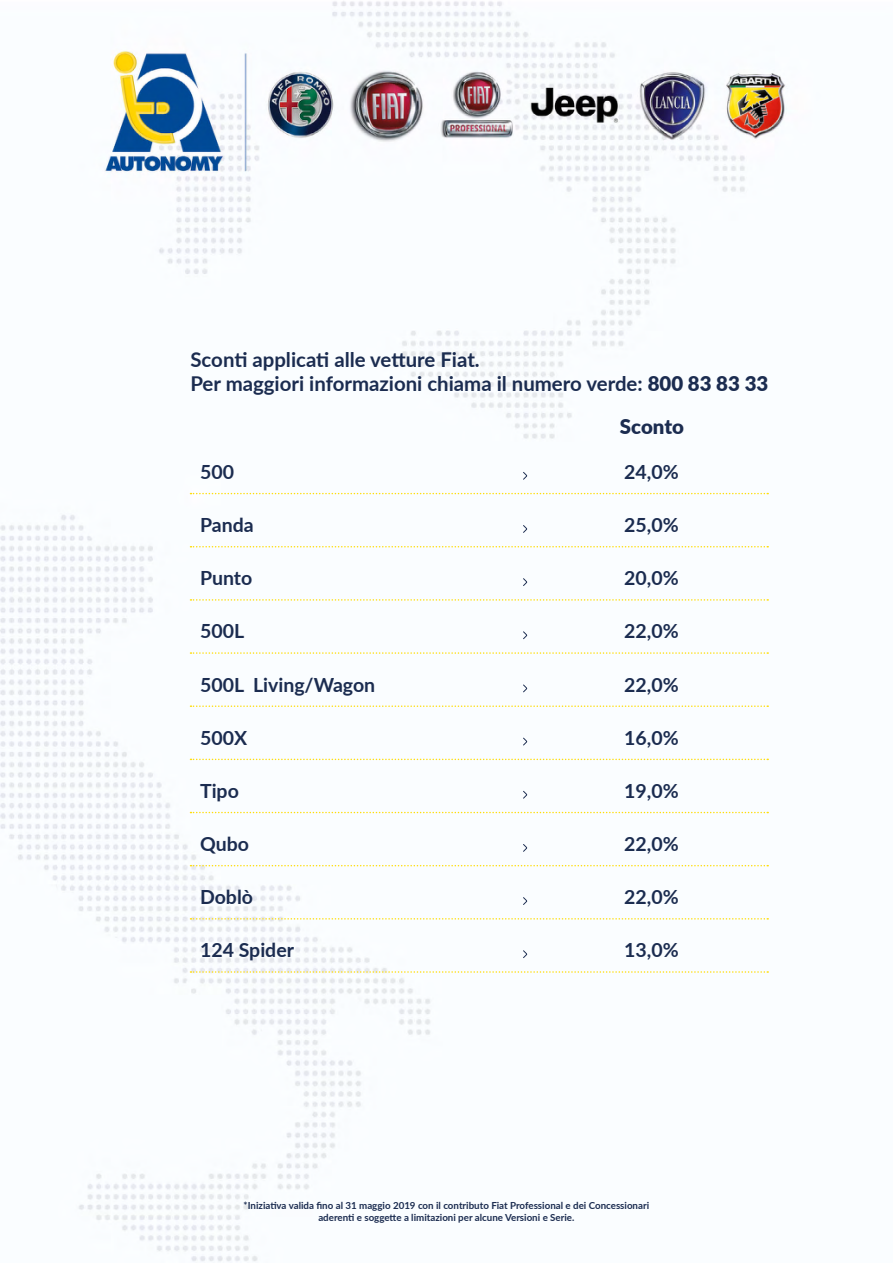
<style>
.page{position:relative;width:893px;height:1263px;background:#fff}
.page>*{position:absolute;margin:0;border:0;box-sizing:border-box;transform-origin:0 0}
.t1{font:700 20.4px/24.5px "Lato";color:#1b2c50}
.t2{font:900 20.4px "Lato";letter-spacing:-.005em;color:#1b2c50}
.t3{font:700 19.5px "Lato";color:#1b2c50}
.t4{font:700 9.75px/11.7px "Lato";color:#1b2c50;text-align:center}
.s1{font-weight:900}
</style>
<div class="page">
<img style="left:0;top:1px;width:787px;height:1261px">
<svg style="left:190px;top:493px;width:578px;height:1px"></svg>
<svg style="left:190px;top:546px;width:578px;height:1px"></svg>
<svg style="left:190px;top:599px;width:578px;height:2px"></svg>
<svg style="left:190px;top:652px;width:578px;height:2px"></svg>
<svg style="left:190px;top:705px;width:578px;height:2px"></svg>
<svg style="left:190px;top:759px;width:578px;height:1px"></svg>
<svg style="left:190px;top:812px;width:578px;height:1px"></svg>
<svg style="left:190px;top:865px;width:578px;height:1px"></svg>
<svg style="left:190px;top:918px;width:578px;height:1px"></svg>
<svg style="left:190px;top:971px;width:578px;height:2px"></svg>
<svg style="left:523px;top:472px;width:4px;height:8px"></svg>
<svg style="left:523px;top:525px;width:4px;height:8px"></svg>
<svg style="left:523px;top:578px;width:4px;height:8px"></svg>
<svg style="left:523px;top:631px;width:4px;height:8px"></svg>
<svg style="left:523px;top:684px;width:4px;height:8px"></svg>
<svg style="left:523px;top:738px;width:4px;height:7px"></svg>
<svg style="left:523px;top:791px;width:4px;height:8px"></svg>
<svg style="left:523px;top:844px;width:4px;height:8px"></svg>
<svg style="left:523px;top:897px;width:4px;height:8px"></svg>
<svg style="left:523px;top:950px;width:4px;height:8px"></svg>
<h1 class="t1" style="left:190px;top:346px;width:579px">Sconti applicati alle vetture Fiat.<br>Per maggiori informazioni chiama il numero verde: <span class="s1">800 83 83 33</span></h1>
<h1 class="t2" style="left:620px;top:411px;width:65px">Sconto</h1>
<h2 class="t3" style="left:200px;top:458px;width:35px">500</h2>
<h2 class="t3" style="left:624px;top:458px;width:56px">24,0%</h2>
<h2 class="t3" style="left:200px;top:511px;width:55px">Panda</h2>
<h2 class="t3" style="left:624px;top:511px;width:56px">25,0%</h2>
<h2 class="t3" style="left:200px;top:564px;width:54px">Punto</h2>
<h2 class="t3" style="left:624px;top:564px;width:56px">20,0%</h2>
<h2 class="t3" style="left:200px;top:617px;width:46px">500L</h2>
<h2 class="t3" style="left:624px;top:617px;width:56px">22,0%</h2>
<h2 class="t3" style="left:200px;top:670px;width:177px">500L Living/Wagon</h2>
<h2 class="t3" style="left:624px;top:670px;width:56px">22,0%</h2>
<h2 class="t3" style="left:200px;top:723px;width:48px">500X</h2>
<h2 class="t3" style="left:624px;top:723px;width:56px">16,0%</h2>
<h2 class="t3" style="left:200px;top:776px;width:40px">Tipo</h2>
<h2 class="t3" style="left:624px;top:776px;width:56px">19,0%</h2>
<h2 class="t3" style="left:200px;top:830px;width:50px">Qubo</h2>
<h2 class="t3" style="left:624px;top:830px;width:56px">22,0%</h2>
<h2 class="t3" style="left:200px;top:883px;width:54px">Doblò</h2>
<h2 class="t3" style="left:624px;top:883px;width:56px">22,0%</h2>
<h2 class="t3" style="left:200px;top:936px;width:95px">124 Spider</h2>
<h2 class="t3" style="left:624px;top:936px;width:56px">13,0%</h2>
<p class="t4" style="left:244px;top:1199px;width:407px">*Iniziativa valida fino al 31 maggio 2019 con il contributo Fiat Professional e dei Concessionari aderenti e soggette a limitazioni per alcune Versioni e Serie.</p>
</div>
